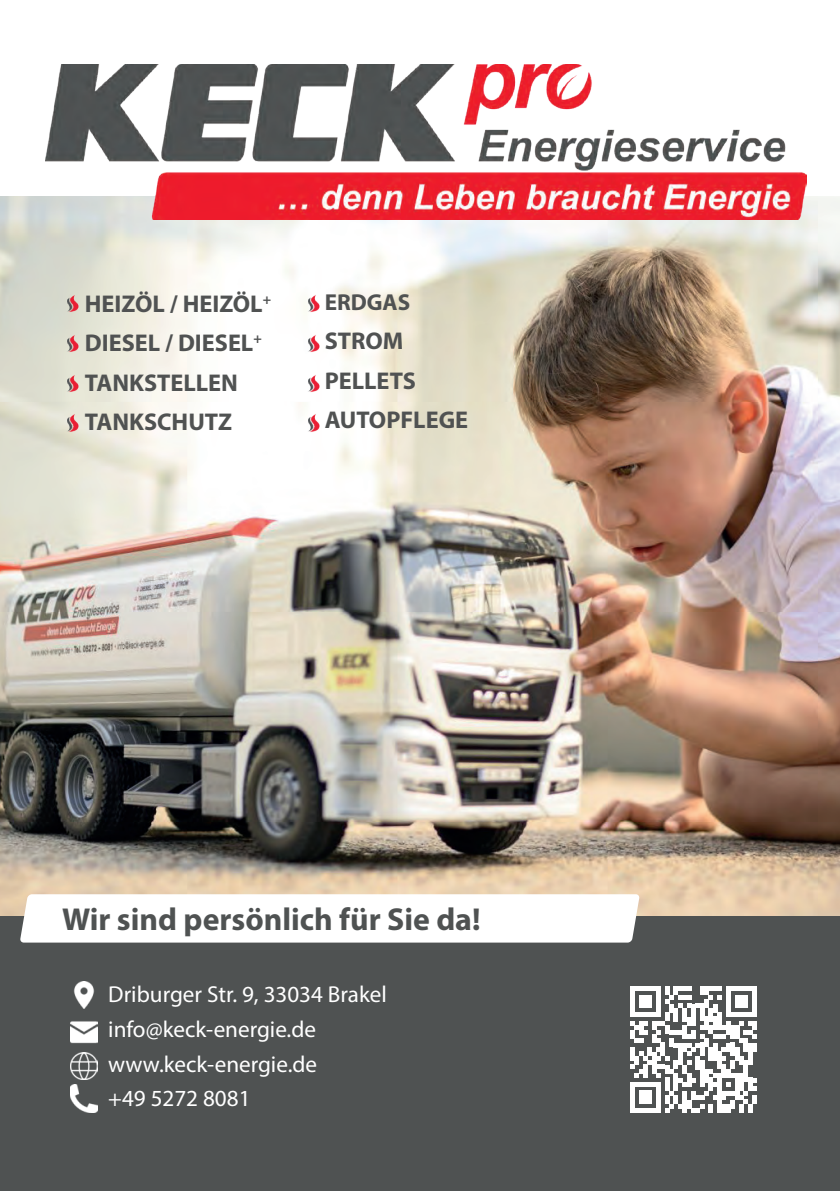
<style>
.page{position:relative;width:840px;height:1191px;background:#fff}
.page>*{position:absolute;margin:0;border:0;box-sizing:border-box;transform-origin:0 0}
.t1{font:700 31.8px "Myriad Pro";color:#4f5252}
.t2{font:700 24.2px/39.4px "Myriad Pro";color:#505252}
.t3{font:23.2px/34.6px "Myriad Pro";color:#fff}
.t4{font:700 23.2px "Myriad Pro";color:#505252}
</style>
<div class="page">
<img style="left:0;top:196px;width:839px;height:720px">
<div style="left:0;top:916px;width:839px;height:275px;background:#4f5252"></div>
<div style="left:20px;top:894px;width:619px;height:48px;background:#fff"></div>
<img style="left:46px;top:65px;width:760px;height:155px">
<img style="left:70px;top:1084px;width:27px;height:29px">
<img style="left:70px;top:1021px;width:27px;height:23px">
<img style="left:73px;top:981px;width:22px;height:27px">
<img style="left:70px;top:1052px;width:27px;height:27px">
<svg style="left:630px;top:986px;width:126px;height:126px"></svg>
<img style="left:62px;top:294px;width:18px;height:19px">
<img style="left:303px;top:294px;width:18px;height:19px">
<img style="left:62px;top:334px;width:18px;height:19px">
<img style="left:303px;top:334px;width:18px;height:19px">
<img style="left:62px;top:374px;width:18px;height:18px">
<img style="left:303px;top:374px;width:18px;height:18px">
<img style="left:62px;top:414px;width:18px;height:18px">
<img style="left:303px;top:414px;width:18px;height:18px">
<p class="t2" style="left:85px;top:283px;width:188px">HEIZÖL / HEIZÖL<sup>+<br></sup>DIESEL / DIESEL<sup>+<br></sup>TANKSTELLEN<br>TANKSCHUTZ</p>
<p class="t4" style="left:324px;top:287px;width:87px">ERDGAS</p>
<p class="t2" style="left:324px;top:320px;width:145px">STROM<br>PELLETS<br>AUTOPFLEGE</p>
<h1 class="t1" style="left:62px;top:899px;width:419px">Wir sind persönlich für Sie da!</h1>
<p class="t3" style="left:108px;top:976px;width:280px">Driburger Str. 9, 33034 Brakel info@keck-energie.de www.keck-energie.de<br>+49 5272 8081</p>
</div>
